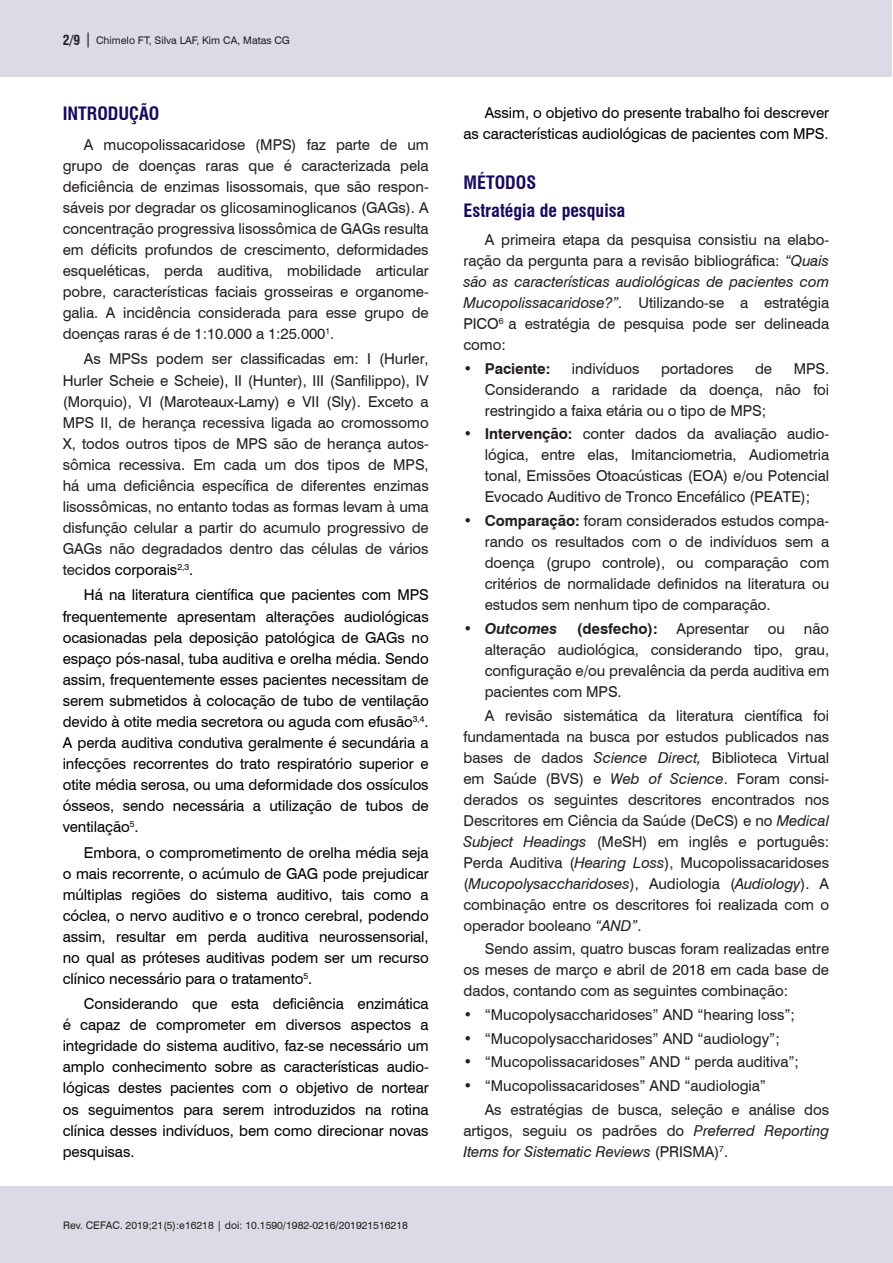
<style>
.page{position:relative;width:893px;height:1263px;background:#fff}
.page>*{position:absolute;margin:0;border:0;box-sizing:border-box;transform-origin:0 0}
.Nivel_2{font:700 condensed 18px "Swiss 721 BT";color:#18085f}
.Nivel_1{font:700 condensed 18px "Swiss 721 BT";color:#18085f}
.Corpo_do_texto{font:15px/21px "Swiss 721 BT";letter-spacing:-.005em;color:#231f20;text-align:justify}
.Corpo_do_texto-2{font:15px/21px "Swiss 721 BT";letter-spacing:-.005em;color:#000;text-align:justify}
.t1{font:700 15px "Swiss 721 BT";letter-spacing:-.005em;color:#231f20}
.t2{font:italic 700 15px "Swiss 721 BT";letter-spacing:-.005em;color:#231f20}
.t3{font:10.5px "Swiss 721 BT";color:#231f20}
.s1{font-weight:700;font-stretch:condensed;font-size:13.5px}
.s2{font-size:15px}
.s3{color:#000}
.s4{font-style:italic}
.s5{font-weight:700}
</style>
<div class="page">
<div style="left:0;top:1186px;width:892px;height:77px;background:#dcdae7"></div>
<div style="left:0;top:0;width:892px;height:77px;background:#dcdae7"></div>
<p class="t3" style="left:63px;top:33px;width:229px"><span class="s1">2/9</span> <span class="s2">|</span> Chimelo FT, Silva LAF, Kim CA, Matas CG</p>
<p class="Nivel_1" style="left:63px;top:103px;width:98px">INTRODUÇÃO</p>
<p class="Corpo_do_texto" style="left:63px;top:133px;width:368px;text-indent:21px">A mucopolissacaridose (MPS) faz parte de um grupo de doenças raras que é caracterizada pela deficiência de enzimas lisossomais, que são respon&shy;sáveis por degradar os glicosaminoglicanos (GAGs). A concentração progressiva lisossômica de GAGs resulta em déficits profundos de crescimento, deformidades esqueléticas, perda auditiva, mobilidade articular pobre, características faciais grosseiras e organome&shy;galia. A incidência considerada para esse grupo de doenças raras é de 1:10.000 a 1:25.000<sup>1</sup>.</p>
<p class="Corpo_do_texto" style="left:63px;top:348px;width:368px;text-indent:21px">As MPSs podem ser classificadas em: I (Hurler, Hurler Scheie e Scheie), II (Hunter), III (Sanfilippo), IV (Morquio), VI (Maroteaux<span class="s3">-</span>Lamy) e VII (Sly). Exceto a MPS II, de herança recessiva ligada ao cromossomo X, todos outros tipos de MPS são de herança autos&shy;sômica recessiva. Em cada um dos tipos de MPS, há uma deficiência específica de diferentes enzimas lisossômicas, no entanto todas as formas levam à uma disfunção celular a partir do acumulo progressivo de GAGs não degradados dentro das células de vários teci<span class="s3">dos corporais</span><sup>2,3</sup><span class="s3">.</span></p>
<p class="Corpo_do_texto-2" style="left:63px;top:584px;width:368px;text-indent:21px">Há na literatura científica que pacientes com MPS frequentemente apresentam alterações audiológicas ocasionadas pela deposição patológica de GAGs no espaço pós-nasal, tuba auditiva e orelha média. Sendo assim, frequentemente esses pacientes necessitam de serem submetidos à colocação de tubo de ventilação devido à otite media secretora ou aguda com efusão<sup>3,4</sup>.<br>A perda auditiva condutiva geralmente é secundária a infecções recorrentes do trato respiratório superior e otite média serosa, ou uma deformidade dos ossículos ósseos, sendo necessária a utilização de tubos de ventilação<sup>5</sup>.</p>
<p class="Corpo_do_texto-2" style="left:63px;top:841px;width:368px;text-indent:21px">Embora, o comprometimento de orelha média seja o mais recorrente, o acúmulo de GAG pode prejudicar múltiplas regiões do sistema auditivo, tais como a cóclea, o nervo auditivo e o tronco cerebral, podendo assim, resultar em perda auditiva neurossensorial, no qual as próteses auditivas podem ser um recurso clínico necessário para o tratamento<sup>5</sup>.</p>
<p class="Corpo_do_texto-2" style="left:63px;top:993px;width:368px;text-indent:21px">Considerando que esta deficiência enzimática é capaz de comprometer em diversos aspectos a integridade do sistema auditivo, faz-se necessário um amplo conhecimento sobre as características audio&shy;lógicas destes pacientes com o objetivo de nortear os seguimentos para serem introduzidos na rotina clínica desses indivíduos, bem como direcionar novas pesquisas.</p>
<p class="t3" style="left:63px;top:1218px;width:346px">Rev. CEFAC. 2019;21(5):e16218 | doi: 10.1590/1982-0216/201921516218</p>
<p class="Corpo_do_texto-2" style="left:463px;top:101px;width:367px;text-align:right">Assim, o objetivo do presente trabalho foi descrever<br>as características audiológicas de pacientes com MPS.</p>
<p class="Nivel_1" style="left:463px;top:171px;width:74px">MÉTODOS</p>
<p class="Nivel_2" style="left:463px;top:200px;width:163px">Estratégia de pesquisa</p>
<p class="Corpo_do_texto" style="left:463px;top:229px;width:367px;text-indent:21px">A primeira etapa da pesquisa consistiu na elabo&shy;ração da pergunta para a revisão bibliográfica: <span class="s4">“Quais são as características audiológicas de pacientes com Mucopolissacaridose?”.</span> Utilizando-se a estratégia PICO<sup>6</sup> a estratégia de pesquisa pode ser delineada como:</p>
<p class="t1" style="left:463px;top:358px;width:88px">• Paciente:</p>
<p class="Corpo_do_texto" style="left:572px;top:357px;width:69px">indivíduos</p>
<p class="Corpo_do_texto" style="left:661px;top:357px;width:74px">portadores</p>
<p class="Corpo_do_texto" style="left:755px;top:357px;width:19px">de</p>
<p class="Corpo_do_texto" style="left:485px;top:357px;width:346px;text-indent:309px">MPS.<br>Considerando a raridade da doença, não foi restringido a faixa etária ou o tipo de MPS;</p>
<p class="Corpo_do_texto" style="left:485px;top:423px;width:346px;text-indent:-21px"><span class="s5">• Intervenção:</span> conter dados da avaliação audio&shy;lógica, entre elas, Imitanciometria, Audiometria tonal, Emissões Otoacústicas (EOA) e/ou Potencial Evocado Auditivo de Tronco Encefálico (PEATE);</p>
<p class="Corpo_do_texto" style="left:485px;top:510px;width:346px;text-indent:-21px"><span class="s5">• Comparação:</span> foram considerados estudos compa&shy;rando os resultados com o de indivíduos sem a doença (grupo controle), ou comparação com critérios de normalidade definidos na literatura ou estudos sem nenhum tipo de comparação.</p>
<p class="t2" style="left:463px;top:618px;width:95px">• Outcomes</p>
<p class="t1" style="left:577px;top:618px;width:82px">(desfecho):</p>
<p class="Corpo_do_texto" style="left:676px;top:617px;width:74px">Apresentar</p>
<p class="Corpo_do_texto" style="left:768px;top:617px;width:19px">ou</p>
<p class="Corpo_do_texto" style="left:485px;top:617px;width:346px;text-indent:319px">não alteração audiológica, considerando tipo, grau, configuração e/ou prevalência da perda auditiva em pacientes com MPS.</p>
<p class="Corpo_do_texto" style="left:463px;top:704px;width:367px;text-indent:21px">A revisão sistemática da literatura científica foi fundamentada na busca por estudos publicados nas bases de dados <span class="s4">Science Direct,</span> Biblioteca Virtual em Saúde (BVS) e <span class="s4">Web of Science</span>. Foram consi&shy;derados os seguintes descritores encontrados nos Descritores em Ciência da Saúde (DeCS) e no <span class="s4">Medical Subject Headings</span> (MeSH) em inglês e português:<br>Perda Auditiva (<span class="s4">Hearing Loss</span>), Mucopolissacaridoses (<span class="s4">Mucopolysaccharidoses</span>), Audiologia (<span class="s4">Audiology</span>). A combinação entre os descritores foi realizada com o operador booleano <span class="s4">“AND”</span>.</p>
<p class="Corpo_do_texto" style="left:463px;top:938px;width:367px;text-indent:21px">Sendo assim, quatro buscas foram realizadas entre os meses de março e abril de 2018 em cada base de dados, contando com as seguintes combinação:</p>
<p class="Corpo_do_texto" style="left:463px;top:1003px;width:333px">• “Mucopolysaccharidoses” AND “hearing loss”;</p>
<p class="Corpo_do_texto" style="left:463px;top:1027px;width:318px">• “Mucopolysaccharidoses” AND “audiology”;</p>
<p class="Corpo_do_texto" style="left:463px;top:1051px;width:337px">• “Mucopolissacaridoses” AND “ perda auditiva”;</p>
<p class="Corpo_do_texto" style="left:463px;top:1074px;width:304px">• “Mucopolissacaridoses” AND “audiologia”</p>
<p class="Corpo_do_texto" style="left:463px;top:1098px;width:367px;text-indent:21px">As estratégias de busca, seleção e análise dos artigos, seguiu os padrões do <span class="s4">Preferred Reporting Items for Sistematic Reviews</span> (PRISMA)<sup>7</sup>.</p>
</div>
